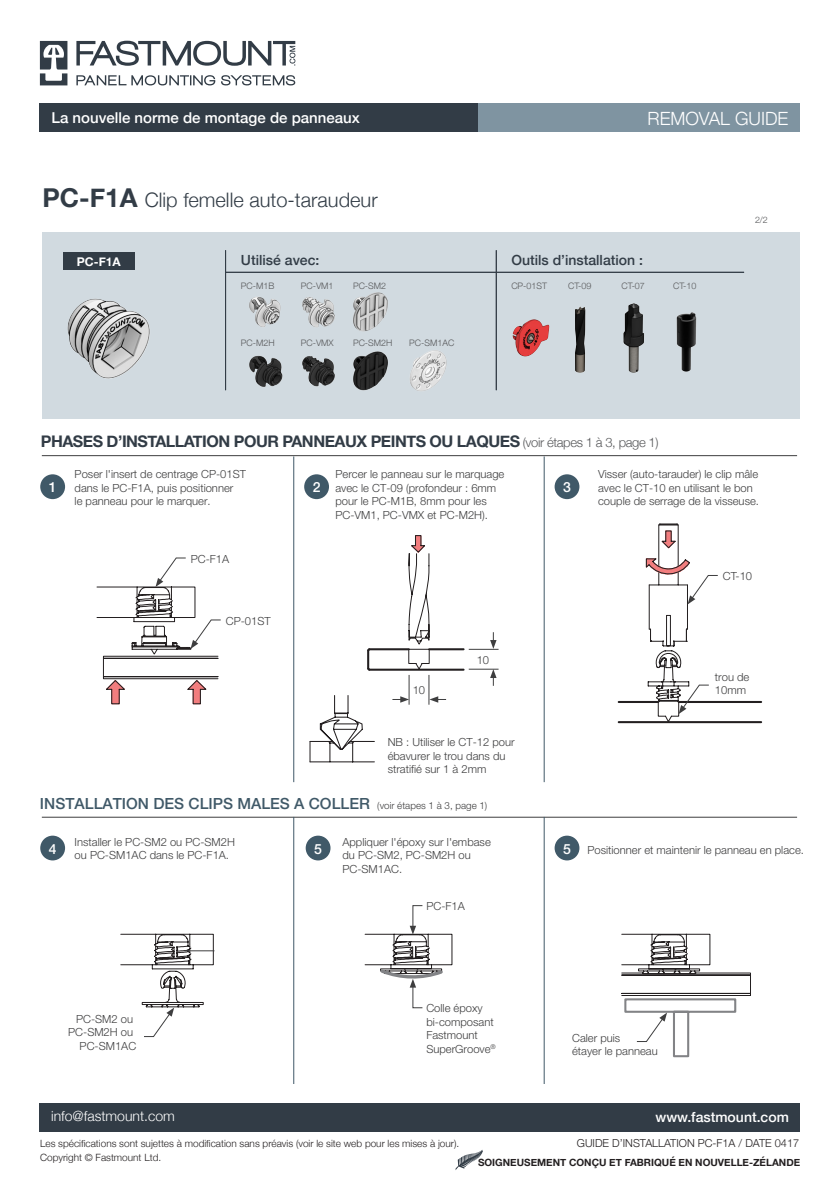
<style>
.page{position:relative;width:840px;height:1191px;background:#fff}
.page>*{position:absolute;margin:0;border:0;box-sizing:border-box;transform-origin:0 0}
.t1{font:300 20px "Helvetica Neue";color:#323c46}
.t2{font:300 18.2px "Helvetica Neue";color:#fff}
.t3{font:700 16px "Helvetica Neue";letter-spacing:-.03em;color:#323c46}
.t4{font:500 15.4px "Helvetica Neue";color:#405968}
.t5{font:500 15px "Helvetica Neue";color:#fff}
.t6{font:500 14px "Helvetica Neue";color:#323c46}
.t7{font:500 14px "Helvetica Neue";color:#fff}
.t8{font:300 14px "Helvetica Neue";color:#fff}
.t9{font:700 12px "Helvetica Neue";color:#fff}
.t10{font:300 11.2px/13.4px "Helvetica Neue";color:#3e3e3f}
.t11{font:300 11px "Helvetica Neue";color:#231f20}
.t12{font:300 10px/14.8px "Helvetica Neue";color:#231f20}
.t13{font:700 10px "Helvetica Neue";color:#231f20}
.t14{font:300 9.8px "Helvetica Neue";color:#3e3e3f}
.t15{font:300 9px "Helvetica Neue";color:#57585a}
.s1{font-weight:700;font-size:26px}
.s2{font-weight:300;font-size:13px;color:#57585a}
</style>
<div class="page">
<div style="left:42px;top:232px;width:757px;height:187px;background:#d1dae0"></div>
<div style="left:40px;top:104px;width:437px;height:28px;background:#323c46"></div>
<div style="left:477px;top:104px;width:322px;height:28px;background:#7f94a1"></div>
<div style="left:40px;top:1103px;width:759px;height:28px;background:#323c46"></div>
<svg style="left:40px;top:41px;width:255px;height:44px"></svg>
<img style="left:249px;top:297px;width:32px;height:30px">
<img style="left:302px;top:297px;width:33px;height:30px">
<img style="left:353px;top:292px;width:35px;height:39px">
<img style="left:249px;top:355px;width:34px;height:32px">
<img style="left:302px;top:356px;width:33px;height:31px">
<img style="left:353px;top:351px;width:94px;height:40px">
<img style="left:575px;top:306px;width:11px;height:67px">
<img style="left:67px;top:298px;width:83px;height:81px">
<div style="left:63px;top:252px;width:71px;height:18px;background:#323c46"></div>
<svg style="left:120px;top:740px;width:190px;height:268px"></svg>
<svg style="left:309px;top:695px;width:66px;height:68px"></svg>
<hr style="left:369px;top:648px;width:39px;height:2px;background:#231f20">
<hr style="left:429px;top:648px;width:34px;height:2px;background:#231f20">
<hr style="left:369px;top:668px;width:94px;height:2px;background:#231f20">
<svg style="left:367px;top:648px;width:5px;height:23px"></svg>
<hr style="left:97px;top:617px;width:37px;height:1px;background:#231f20">
<hr style="left:97px;top:586px;width:40px;height:1px;background:#231f20">
<hr style="left:618px;top:701px;width:40px;height:2px;background:#231f20">
<hr style="left:678px;top:701px;width:82px;height:2px;background:#231f20">
<hr style="left:618px;top:721px;width:142px;height:2px;background:#231f20">
<div style="left:305px;top:835px;width:25px;height:25px;background:#405968;border-radius:50%"></div>
<div style="left:554px;top:835px;width:25px;height:25px;background:#405968;border-radius:50%"></div>
<div style="left:40px;top:835px;width:25px;height:25px;background:#405968;border-radius:50%"></div>
<hr style="left:42px;top:455px;width:754px;height:1px;background:#3e3e3f">
<hr style="left:42px;top:817px;width:754px;height:1px;background:#3e3e3f">
<div style="left:304px;top:474px;width:25px;height:25px;background:#405968;border-radius:50%"></div>
<div style="left:554px;top:474px;width:25px;height:25px;background:#405968;border-radius:50%"></div>
<hr style="left:293px;top:817px;width:1px;height:266px;background:#405968">
<hr style="left:543px;top:817px;width:1px;height:266px;background:#405968">
<hr style="left:293px;top:456px;width:1px;height:326px;background:#405968">
<hr style="left:543px;top:456px;width:1px;height:326px;background:#405968">
<svg style="left:143px;top:950px;width:72px;height:87px"></svg>
<svg style="left:621px;top:933px;width:129px;height:125px"></svg>
<svg style="left:364px;top:905px;width:88px;height:103px"></svg>
<svg style="left:644px;top:523px;width:74px;height:199px"></svg>
<svg style="left:103px;top:557px;width:118px;height:148px"></svg>
<svg style="left:392px;top:535px;width:54px;height:169px"></svg>
<hr style="left:468px;top:669px;width:30px;height:1px;background:#3e3e3f">
<hr style="left:468px;top:649px;width:30px;height:1px;background:#3e3e3f">
<svg style="left:490px;top:669px;width:6px;height:17px"></svg>
<svg style="left:490px;top:632px;width:6px;height:17px"></svg>
<div style="left:40px;top:474px;width:25px;height:25px;background:#405968;border-radius:50%"></div>
<img style="left:512px;top:319px;width:38px;height:38px">
<img style="left:623px;top:303px;width:21px;height:70px">
<img style="left:676px;top:312px;width:21px;height:60px">
<hr style="left:225px;top:272px;width:518px;height:1px;background:#323c46">
<hr style="left:495px;top:250px;width:1px;height:140px;background:#323c46">
<hr style="left:225px;top:250px;width:1px;height:140px;background:#323c46">
<svg style="left:455px;top:1150px;width:27px;height:20px"></svg>
<p class="t5" style="left:51px;top:106px;width:310px">La nouvelle norme de montage de panneaux</p>
<p class="t2" style="left:647px;top:104px;width:142px">REMOVAL GUIDE</p>
<p class="t1" style="left:43px;top:184px;width:336px"><span class="s1">PC-F1A</span> Clip femelle auto-taraudeur</p>
<p class="t9" style="left:77px;top:252px;width:45px">PC-F1A</p>
<p class="t6" style="left:241px;top:249px;width:80px">Utilisé avec:</p>
<p class="t6" style="left:511px;top:249px;width:133px">Outils d’installation :</p>
<p class="t15" style="left:241px;top:278px;width:35px">PC-M1B</p>
<p class="t15" style="left:241px;top:335px;width:35px">PC-M2H</p>
<p class="t15" style="left:300px;top:278px;width:34px">PC-VM1</p>
<p class="t15" style="left:353px;top:278px;width:35px">PC-SM2</p>
<p class="t15" style="left:300px;top:335px;width:34px">PC-VMX</p>
<p class="t15" style="left:353px;top:335px;width:41px">PC-SM2H</p>
<p class="t15" style="left:409px;top:335px;width:46px">PC-SM1AC</p>
<p class="t15" style="left:511px;top:278px;width:37px">CP-01ST</p>
<p class="t15" style="left:568px;top:278px;width:25px">CT-09</p>
<p class="t15" style="left:621px;top:278px;width:25px">CT-07</p>
<p class="t15" style="left:672px;top:278px;width:25px">CT-10</p>
<p class="t3" style="left:41px;top:428px;width:619px">PHASES D’INSTALLATION POUR PANNEAUX PEINTS OU LAQUES <span class="s2">(voir étapes 1 à 3, page 1)</span></p>
<p class="t15" style="left:754px;top:212px;width:14px">2/2</p>
<p class="t7" style="left:49px;top:476px;width:9px">1</p>
<p class="t10" style="left:75px;top:467px;width:173px">Poser l'insert de centrage CP-01ST dans le PC-F1A, puis positionner<br>le panneau pour le marquer.</p>
<p class="t10" style="left:191px;top:551px;width:40px">PC-F1A</p>
<p class="t10" style="left:226px;top:613px;width:46px">CP-01ST</p>
<p class="t10" style="left:335px;top:467px;width:170px">Percer le panneau sur le marquage avec le CT-09 (profondeur : 6mm pour le PC-M1B, 8mm pour les<br>PC-VM1, PC-VMX et PC-M2H).</p>
<p class="t10" style="left:598px;top:467px;width:162px">Visser (auto-tarauder) le clip mâle avec le CT-10 en utilisant le bon couple de serrage de la visseuse.</p>
<p class="t7" style="left:312px;top:476px;width:9px">2</p>
<p class="t7" style="left:563px;top:476px;width:9px">3</p>
<p class="t10" style="left:413px;top:682px;width:14px">10</p>
<p class="t10" style="left:476px;top:652px;width:14px">10</p>
<p class="t10" style="left:387px;top:735px;width:128px">NB : Utiliser le CT-12 pour ébavurer le trou dans du stratifié sur 1 à 2mm</p>
<p class="t10" style="left:722px;top:568px;width:31px">CT-10</p>
<p class="t10" style="left:714px;top:669px;width:36px">trou de<br>10mm</p>
<p class="t4" style="left:40px;top:791px;width:331px">INSTALLATION DES CLIPS MALES A COLLER</p>
<p class="t14" style="left:377px;top:797px;width:111px">(voir étapes 1 à 3, page 1)</p>
<p class="t10" style="left:342px;top:834px;width:150px">Appliquer l'époxy sur l'embase du PC-SM2, PC-SM2H ou<br>PC-SM1AC.</p>
<p class="t10" style="left:75px;top:834px;width:162px">Installer le PC-SM2 ou PC-SM2H ou PC-SM1AC dans le PC-F1A.</p>
<p class="t7" style="left:49px;top:837px;width:9px">4</p>
<p class="t7" style="left:314px;top:837px;width:9px">5</p>
<p class="t7" style="left:563px;top:837px;width:9px">5</p>
<p class="t10" style="left:426px;top:898px;width:40px">PC-F1A</p>
<p class="t10" style="left:587px;top:842px;width:218px">Positionner et maintenir le panneau en place.</p>
<p class="t10" style="left:68px;top:1011px;width:69px;text-align:right">PC-SM2 ou<br>PC-SM2H ou<br>PC-SM1AC</p>
<p class="t10" style="left:426px;top:1000px;width:71px">Colle époxy bi-composant<br>Fastmount<br>SuperGroove<sup>®</sup></p>
<p class="t10" style="left:571px;top:1030px;width:87px">Caler puis<br>étayer le panneau</p>
<p class="t8" style="left:51px;top:1105px;width:125px">info@fastmount.com</p>
<p class="t7" style="left:655px;top:1105px;width:135px">www.fastmount.com</p>
<p class="t12" style="left:40px;top:1135px;width:420px">Les spécifications sont sujettes à modification sans préavis (voir le site web pour les mises à jour).<br>Copyright © Fastmount Ltd.</p>
<p class="t11" style="left:576px;top:1134px;width:224px">GUIDE D’INSTALLATION PC-F1A / DATE 0417</p>
<p class="t13" style="left:477px;top:1154px;width:323px">SOIGNEUSEMENT CONÇU ET FABRIQUÉ EN NOUVELLE-ZÉLANDE</p>
</div>
